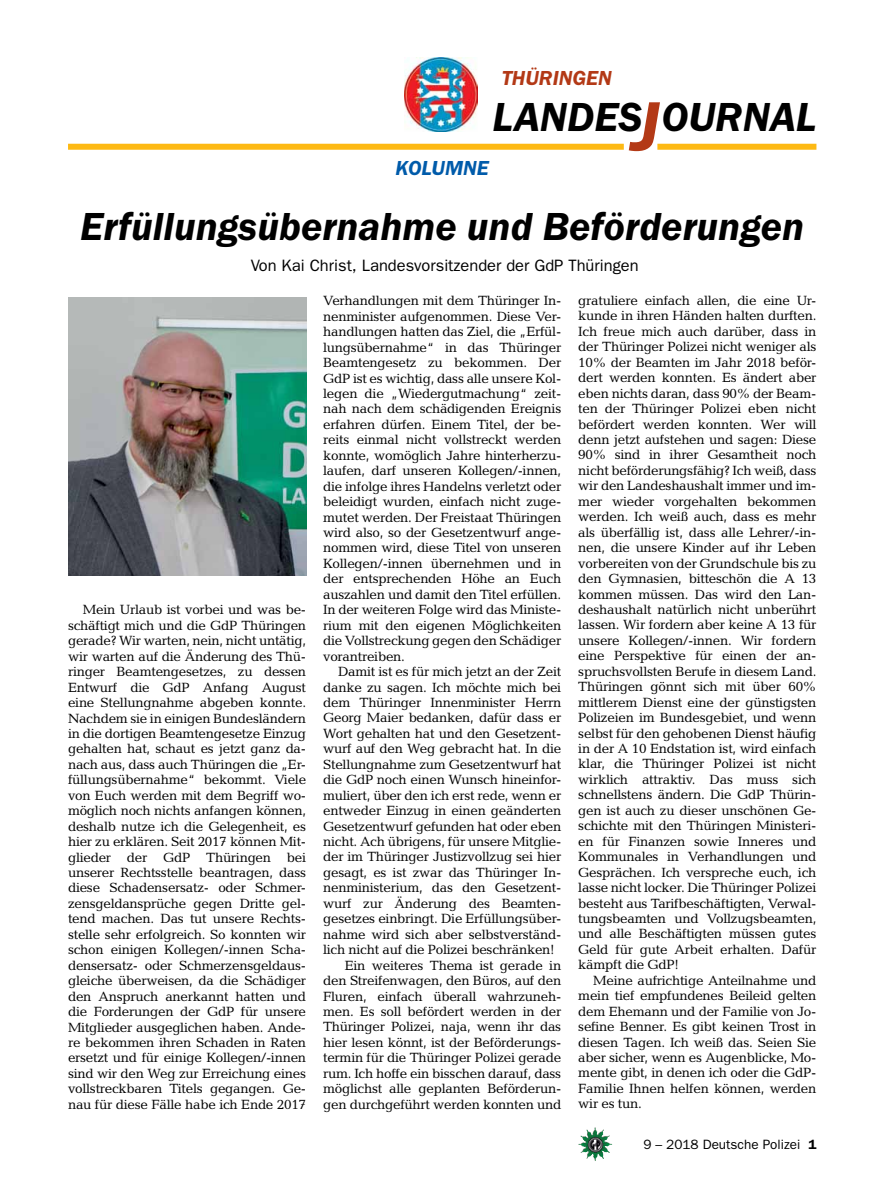
<style>
.page{position:relative;width:893px;height:1191px;background:#fff}
.page>*{position:absolute;margin:0;border:0;box-sizing:border-box;transform-origin:0 0}
.t1{font:italic 600 42px "Franklin Gothic Itc T";color:#000}
.t2{font:italic 600 40.5px "Franklin Gothic Itc T";color:#000}
.t3{font:italic 600 21px "Franklin Gothic Itc T";color:#b33916}
.t4{font:italic 600 21px "Franklin Gothic Itc T";color:#005baa}
.t5{font:16.5px "Franklin Gothic";color:#000}
.t6{font:13.5px/15.5px "Candida";letter-spacing:-.02em;color:#000;text-align:justify}
.t7{font:13.5px "Franklin Gothic";color:#000}
.s1{font-size:72px;color:#b33916}
.s2{font-weight:600}
</style>
<div class="page">
<img style="left:578px;top:1127px;width:17px;height:25px">
<img style="left:404px;top:58px;width:74px;height:73px">
<div style="left:657px;top:144px;width:159px;height:6px;background:#fdb913"></div>
<div style="left:68px;top:144px;width:556px;height:6px;background:#fdb913"></div>
<img style="left:68px;top:298px;width:238px;height:278px">
<h3 class="t3" style="left:502px;top:66px;width:112px">THÜRINGEN</h3>
<h1 class="t1" style="left:492px;top:93px;width:325px">LANDES<span class="s1">J</span>OURNAL</h1>
<h3 class="t4" style="left:395px;top:156px;width:82px">Kolumne</h3>
<h2 class="t2" style="left:80px;top:202px;width:726px">Erfüllungsübernahme und Beförderungen</h2>
<p class="t5" style="left:251px;top:256px;width:390px">Von Kai Christ, Landesvorsitzender der GdP Thüringen</p>
<p class="t6" style="left:323px;top:293px;width:240px">Verhandlungen mit dem Thüringer In&shy;nenminister aufgenommen. Diese Ver&shy;handlungen hatten das Ziel, die „Erfül&shy;lungsübernahme“ in das Thüringer Beamtengesetz zu bekommen. Der GdP ist es wichtig, dass alle unsere Kol&shy;legen die „Wiedergutmachung“ zeit&shy;nah nach dem schädigenden Ereignis erfahren dürfen. Einem Titel, der be&shy;reits einmal nicht vollstreckt werden konnte, womöglich Jahre hinterherzu&shy;laufen, darf unseren Kollegen/-innen, die infolge ihres Handelns verletzt oder beleidigt wurden, einfach nicht zuge&shy;mutet werden. Der Freistaat Thüringen wird also, so der Gesetzentwurf ange&shy;nommen wird, diese Titel von unseren Kollegen/-innen übernehmen und in der entsprechenden Höhe an Euch auszahlen und damit den Titel erfüllen.<br>In der weiteren Folge wird das Ministe&shy;rium mit den eigenen Möglichkeiten die Vollstreckung gegen den Schädiger vorantreiben.</p>
<p class="t6" style="left:338px;top:664px;width:225px">Damit ist es für mich jetzt an der Zeit</p>
<p class="t6" style="left:323px;top:679px;width:240px">danke zu sagen. Ich möchte mich bei</p>
<p class="t6" style="left:323px;top:694px;width:240px">dem Thüringer Innenminister Herrn</p>
<p class="t6" style="left:323px;top:710px;width:240px">Georg Maier bedanken, dafür dass er</p>
<p class="t6" style="left:323px;top:725px;width:240px">Wort gehalten hat und den Gesetzent-</p>
<p class="t6" style="left:323px;top:741px;width:240px">wurf auf den Weg gebracht hat. In die</p>
<p class="t6" style="left:323px;top:756px;width:240px">Stellungnahme zum Gesetzentwurf hat</p>
<p class="t6" style="left:323px;top:772px;width:240px">die GdP noch einen Wunsch hineinfor-</p>
<p class="t6" style="left:323px;top:787px;width:240px">muliert, über den ich erst rede, wenn er</p>
<p class="t6" style="left:323px;top:803px;width:240px">entweder Einzug in einen geänderten</p>
<p class="t6" style="left:323px;top:818px;width:240px">Gesetzentwurf gefunden hat oder eben</p>
<p class="t6" style="left:323px;top:833px;width:240px">nicht. Ach übrigens, für unsere Mitglie-</p>
<p class="t6" style="left:323px;top:849px;width:240px">der im Thüringer Justizvollzug sei hier</p>
<p class="t6" style="left:323px;top:864px;width:240px">gesagt, es ist zwar das Thüringer In-</p>
<p class="t6" style="left:323px;top:880px;width:240px">nenministerium, das den Gesetzent-</p>
<p class="t6" style="left:323px;top:895px;width:240px">wurf zur Änderung des Beamten-</p>
<p class="t6" style="left:323px;top:911px;width:240px">gesetzes einbringt. Die Erfüllungsüber-</p>
<p class="t6" style="left:323px;top:926px;width:240px">nahme wird sich aber selbstverständ-</p>
<p class="t6" style="left:323px;top:942px;width:233px">lich nicht auf die Polizei beschränken!</p>
<p class="t6" style="left:345px;top:957px;width:218px">Ein weiteres Thema ist gerade in</p>
<p class="t6" style="left:323px;top:972px;width:240px">den Streifenwagen, den Büros, auf den</p>
<p class="t6" style="left:323px;top:988px;width:240px">Fluren, einfach überall wahrzuneh-</p>
<p class="t6" style="left:323px;top:1003px;width:240px">men. Es soll befördert werden in der</p>
<p class="t6" style="left:323px;top:1019px;width:240px">Thüringer Polizei, naja, wenn ihr das</p>
<p class="t6" style="left:323px;top:1034px;width:240px">hier lesen könnt, ist der Beförderungs-</p>
<p class="t6" style="left:323px;top:1050px;width:240px">termin für die Thüringer Polizei gerade</p>
<p class="t6" style="left:323px;top:1065px;width:240px">rum. Ich hoffe ein bisschen darauf, dass</p>
<p class="t6" style="left:323px;top:1081px;width:240px">möglichst alle geplanten Beförderun-</p>
<p class="t6" style="left:323px;top:1096px;width:240px">gen durchgeführt werden konnten und</p>
<p class="t6" style="left:578px;top:293px;width:240px">gratuliere einfach allen, die eine Ur&shy;kunde in ihren Händen halten durften.<br>Ich freue mich auch darüber, dass in der Thüringer Polizei nicht weniger als 10% der Beamten im Jahr 2018 beför&shy;dert werden konnten. Es ändert aber eben nichts daran, dass 90% der Beam&shy;ten der Thüringer Polizei eben nicht befördert werden konnten. Wer will denn jetzt aufstehen und sagen: Diese 90% sind in ihrer Gesamtheit noch nicht beförderungsfähig? Ich weiß, dass wir den Landeshaushalt immer und im&shy;mer wieder vorgehalten bekommen werden. Ich weiß auch, dass es mehr als überfällig ist, dass alle Lehrer/-in&shy;nen, die unsere Kinder auf ihr Leben vorbereiten von der Grundschule bis zu den Gymnasien, bitteschön die A 13 kommen müssen. Das wird den Lan&shy;deshaushalt natürlich nicht unberührt lassen. Wir fordern aber keine A 13 für unsere Kollegen/-innen. Wir fordern eine Perspektive für einen der an&shy;spruchsvollsten Berufe in diesem Land.<br>Thüringen gönnt sich mit über 60% mittlerem Dienst eine der günstigsten Polizeien im Bundesgebiet, und wenn selbst für den gehobenen Dienst häufig in der A 10 Endstation ist, wird einfach klar, die Thüringer Polizei ist nicht wirklich attraktiv. Das muss sich schnellstens ändern. Die GdP Thürin&shy;gen ist auch zu dieser unschönen Ge&shy;schichte mit den Thüringen Ministeri&shy;en für Finanzen sowie Inneres und Kommunales in Verhandlungen und Gesprächen. Ich verspreche euch, ich lasse nicht locker. Die Thüringer Polizei besteht aus Tarifbeschäftigten, Verwal&shy;tungsbeamten und Vollzugsbeamten, und alle Beschäftigten müssen gutes Geld für gute Arbeit erhalten. Dafür kämpft die GdP!</p>
<p class="t6" style="left:578px;top:972px;width:240px;text-indent:15px">Meine aufrichtige Anteilnahme und mein tief empfundenes Beileid gelten dem Ehemann und der Familie von Jo&shy;sefine Benner. Es gibt keinen Trost in diesen Tagen. Ich weiß das. Seien Sie aber sicher, wenn es Augenblicke, Mo&shy;mente gibt, in denen ich oder die GdP-Familie Ihnen helfen können, werden wir es tun.</p>
<p class="t6" style="left:68px;top:602px;width:240px;text-indent:15px">Mein Urlaub ist vorbei und was be&shy;schäftigt mich und die GdP Thüringen gerade? Wir warten, nein, nicht untätig, wir warten auf die Änderung des Thü&shy;ringer Beamtengesetzes, zu dessen Entwurf die GdP Anfang August eine Stellungnahme abgeben konnte.<br>Nachdem sie in einigen Bundesländern in die dortigen Beamtengesetze Einzug gehalten hat, schaut es jetzt ganz da&shy;nach aus, dass auch Thüringen die „Er&shy;füllungsübernahme“ bekommt. Viele von Euch werden mit dem Begriff wo&shy;möglich noch nichts anfangen können, deshalb nutze ich die Gelegenheit, es hier zu erklären. Seit 2017 können Mit&shy;glieder der GdP Thüringen bei unserer Rechtsstelle beantragen, dass diese Schadensersatz- oder Schmer&shy;zensgeldansprüche gegen Dritte gel&shy;tend machen. Das tut unsere Rechts&shy;stelle sehr erfolgreich. So konnten wir schon einigen Kollegen/-innen Scha&shy;densersatz- oder Schmerzensgeldaus&shy;gleiche überweisen, da die Schädiger den Anspruch anerkannt hatten und die Forderungen der GdP für unsere Mitglieder ausgeglichen haben. Ande&shy;re bekommen ihren Schaden in Raten ersetzt und für einige Kollegen/-innen sind wir den Weg zur Erreichung eines vollstreckbaren Titels gegangen. Ge&shy;nau für diese Fälle habe ich Ende 2017</p>
<p class="t7" style="left:643px;top:1136px;width:175px">9 – 2018 Deutsche Polizei <span class="s2">1</span></p>
</div>
